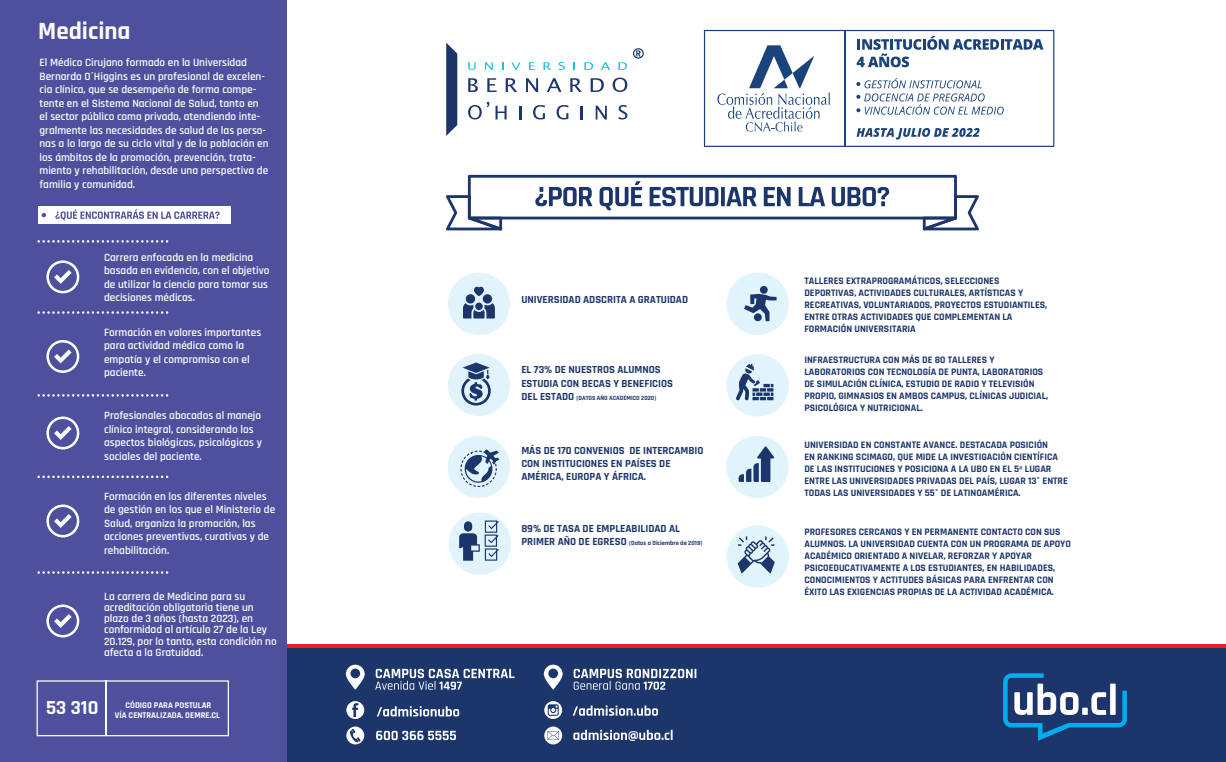
<style>
.page{position:relative;width:1226px;height:762px;background:#fff}
.page>*{position:absolute;margin:0;border:0;box-sizing:border-box;transform-origin:0 0}
.t1{font:700 25px "Rajdhani";color:#fff}
.t2{font:700 20px "Rajdhani";color:#fff}
.t3{font:600 11.25px/13.5px "Rajdhani";color:#fff}
.t4{font:700 11px/13.1px "Rajdhani";color:#1c366c}
.t5{font:700 10px/12px "Rajdhani";color:#1c366c}
.t6{font:700 8.75px/10.5px "Rajdhani";color:#fff;text-align:center}
.t7{font:700 6.38px "Rajdhani";color:#1c366c}
.s1{font-size:11px}
.s2{font-family:"Myriad Pro";font-weight:400}
</style>
<div class="page">
<div style="left:3px;top:644px;width:1223px;height:14px;background:#ee1d23"></div>
<div style="left:3px;top:648px;width:1223px;height:114px;background:#1c366c"></div>
<svg style="left:375px;top:669px;width:140px;height:21px"></svg>
<svg style="left:544px;top:665px;width:19px;height:25px"></svg>
<svg style="left:346px;top:665px;width:19px;height:25px"></svg>
<svg style="left:574px;top:669px;width:122px;height:21px"></svg>
<div style="left:0;top:0;width:287px;height:762px;background:#4f509d"></div>
<svg style="left:37px;top:311px;width:131px;height:3px"></svg>
<svg style="left:37px;top:394px;width:131px;height:3px"></svg>
<svg style="left:37px;top:240px;width:131px;height:3px"></svg>
<svg style="left:37px;top:475px;width:131px;height:3px"></svg>
<svg style="left:37px;top:571px;width:131px;height:3px"></svg>
<div style="left:39px;top:206px;width:192px;height:18px;background:#fff"></div>
<svg style="left:55px;top:209px;width:165px;height:11px"></svg>
<svg style="left:42px;top:213px;width:4px;height:4px"></svg>
<svg style="left:37px;top:680px;width:192px;height:56px"></svg>
<svg style="left:377px;top:706px;width:82px;height:10px"></svg>
<svg style="left:573px;top:705px;width:85px;height:11px"></svg>
<svg style="left:376px;top:731px;width:80px;height:9px"></svg>
<div style="left:346px;top:701px;width:18px;height:18px;background:#fff;border-radius:50%"></div>
<svg style="left:352px;top:703px;width:7px;height:14px"></svg>
<svg style="left:544px;top:701px;width:18px;height:18px"></svg>
<svg style="left:548px;top:704px;width:11px;height:12px"></svg>
<svg style="left:346px;top:726px;width:18px;height:18px"></svg>
<svg style="left:350px;top:729px;width:11px;height:13px"></svg>
<svg style="left:1003px;top:673px;width:124px;height:68px"></svg>
<svg style="left:573px;top:730px;width:100px;height:11px"></svg>
<div style="left:544px;top:726px;width:18px;height:18px;background:#fff;border-radius:50%"></div>
<svg style="left:547px;top:731px;width:12px;height:9px"></svg>
<hr style="left:106px;top:680px;width:1px;height:56px;background:#fff">
<svg style="left:46px;top:260px;width:34px;height:33px"></svg>
<svg style="left:46px;top:340px;width:34px;height:33px"></svg>
<svg style="left:46px;top:416px;width:34px;height:33px"></svg>
<svg style="left:46px;top:504px;width:34px;height:33px"></svg>
<svg style="left:46px;top:604px;width:34px;height:33px"></svg>
<div style="left:448px;top:436px;width:62px;height:62px;background:#e1f4fc;border-radius:50%"></div>
<div style="left:726px;top:354px;width:63px;height:62px;background:#e1f4fc;border-radius:50%"></div>
<div style="left:448px;top:273px;width:62px;height:62px;background:#e1f4fc;border-radius:50%"></div>
<div style="left:726px;top:273px;width:63px;height:62px;background:#e1f4fc;border-radius:50%"></div>
<div style="left:448px;top:354px;width:62px;height:62px;background:#e1f4fc;border-radius:50%"></div>
<div style="left:449px;top:512px;width:62px;height:63px;background:#e1f4fc;border-radius:50%"></div>
<svg style="left:446px;top:175px;width:533px;height:55px"></svg>
<svg style="left:459px;top:520px;width:40px;height:41px"></svg>
<div style="left:760px;top:286px;width:8px;height:8px;background:#1c366c;border-radius:50%"></div>
<svg style="left:744px;top:294px;width:33px;height:27px"></svg>
<svg style="left:461px;top:362px;width:30px;height:43px"></svg>
<svg style="left:736px;top:364px;width:37px;height:36px"></svg>
<div style="left:726px;top:436px;width:63px;height:62px;background:#e1f4fc;border-radius:50%"></div>
<div style="left:726px;top:525px;width:63px;height:63px;background:#e1f4fc;border-radius:50%"></div>
<svg style="left:446px;top:43px;width:11px;height:93px"></svg>
<svg style="left:468px;top:78px;width:10px;height:14px"></svg>
<svg style="left:487px;top:78px;width:10px;height:14px"></svg>
<svg style="left:506px;top:78px;width:11px;height:14px"></svg>
<svg style="left:526px;top:78px;width:12px;height:14px"></svg>
<svg style="left:547px;top:78px;width:14px;height:14px"></svg>
<svg style="left:570px;top:78px;width:12px;height:14px"></svg>
<svg style="left:591px;top:78px;width:13px;height:14px"></svg>
<svg style="left:613px;top:78px;width:14px;height:14px"></svg>
<svg style="left:496px;top:106px;width:11px;height:13px"></svg>
<svg style="left:519px;top:106px;width:2px;height:13px"></svg>
<svg style="left:533px;top:105px;width:12px;height:14px"></svg>
<svg style="left:557px;top:105px;width:11px;height:14px"></svg>
<svg style="left:581px;top:106px;width:2px;height:13px"></svg>
<svg style="left:596px;top:106px;width:11px;height:13px"></svg>
<svg style="left:619px;top:105px;width:8px;height:14px"></svg>
<svg style="left:468px;top:102px;width:21px;height:17px"></svg>
<svg style="left:468px;top:62px;width:8px;height:8px"></svg>
<svg style="left:485px;top:62px;width:8px;height:8px"></svg>
<svg style="left:511px;top:62px;width:9px;height:8px"></svg>
<svg style="left:529px;top:62px;width:6px;height:8px"></svg>
<svg style="left:544px;top:62px;width:7px;height:8px"></svg>
<svg style="left:559px;top:62px;width:6px;height:8px"></svg>
<svg style="left:584px;top:62px;width:9px;height:8px"></svg>
<svg style="left:601px;top:62px;width:9px;height:8px"></svg>
<svg style="left:618px;top:62px;width:9px;height:8px"></svg>
<svg style="left:633px;top:48px;width:11px;height:11px"></svg>
<svg style="left:739px;top:446px;width:35px;height:36px"></svg>
<svg style="left:738px;top:536px;width:37px;height:37px"></svg>
<svg style="left:460px;top:449px;width:39px;height:38px"></svg>
<div style="left:466px;top:294px;width:9px;height:9px;background:#1c366c;border-radius:50%"></div>
<div style="left:483px;top:294px;width:9px;height:9px;background:#1c366c;border-radius:50%"></div>
<svg style="left:463px;top:303px;width:32px;height:15px"></svg>
<div style="left:475px;top:303px;width:8px;height:7px;background:#1c366c;border-radius:50%"></div>
<svg style="left:474px;top:286px;width:10px;height:10px"></svg>
<svg style="left:704px;top:30px;width:350px;height:117px"></svg>
<svg style="left:717px;top:45px;width:113px;height:87px"></svg>
<svg style="left:857px;top:128px;width:123px;height:12px"></svg>
<svg style="left:857px;top:36px;width:186px;height:31px"></svg>
<svg style="left:856px;top:78px;width:148px;height:37px"></svg>
<hr style="left:844px;top:31px;width:1px;height:115px;background:#1a437c">
<h1 class="t1" style="left:38px;top:15px;width:94px">Medicina</h1>
<p class="t3" style="left:39px;top:56px;width:231px">El Médico Cirujano formado en la Universidad Bernardo O´Higgins es un profesional de excelen&shy;cia clínica, que se desempeña de forma compe&shy;tente en el Sistema Nacional de Salud, tanto en el sector público como privado, atendiendo inte&shy;gralmente las necesidades de salud de las perso&shy;nas a lo largo de su ciclo vital y de la población en los ámbitos de la promoción, prevención, trata&shy;miento y rehabilitación, desde una perspectiva de familia y comunidad.</p>
<p class="t3" style="left:104px;top:251px;width:167px">Carrera enfocada en la medicina basada en evidencia, con el objetivo de utilizar la ciencia para tomar sus decisiones médicas.</p>
<p class="t3" style="left:104px;top:325px;width:159px">Formación en valores importantes para actividad médica como la empatía y el compromiso con el paciente.</p>
<p class="t3" style="left:104px;top:409px;width:159px">Profesionales abocados al manejo clínico integral, considerando los aspectos biológicos, psicológicos y sociales del paciente.</p>
<p class="t3" style="left:104px;top:489px;width:164px">Formación en los diferentes niveles</p>
<p class="t3" style="left:104px;top:503px;width:173px">de gestión en los que el Ministerio de<br>Salud, organiza la promoción, las acciones preventivas, curativas y de rehabilitación.</p>
<p class="t3" style="left:104px;top:591px;width:174px;line-height:11.2px">La carrera de Medicina para su acreditación obligatoria tiene un plazo de 3 años (hasta 2023), en conformidad al artículo 27 de la Ley<br>20.129, por lo tanto, esta condición no afecta a la Gratuidad.</p>
<h2 class="t2" style="left:46px;top:695px;width:54px">53 310</h2>
<p class="t6" style="left:115px;top:700px;width:107px">CÓDIGO PARA POSTULAR<br>VÍA CENTRALIZADA. DEMRE.CL</p>
<p class="t4" style="left:521px;top:293px;width:168px">UNIVERSIDAD ADSCRITA A GRATUIDAD</p>
<p class="t4" style="left:521px;top:364px;width:153px">EL 73% DE NUESTROS ALUMNOS<br>ESTUDIA CON BECAS Y BENEFICIOS</p>
<p class="t7" style="left:521px;top:394px;width:136px"><span class="s1">DEL ESTADO</span> (DATOS AÑO ACADÉMICO 2020)</p>
<p class="t4" style="left:521px;top:444px;width:184px">MÁS DE 170 CONVENIOS DE INTERCAMBIO<br>CON INSTITUCIONES EN PAÍSES DE<br>AMÉRICA, EUROPA Y ÁFRICA.</p>
<p class="t4" style="left:521px;top:522px;width:160px">89% DE TASA DE EMPLEABILIDAD AL</p>
<p class="t7" style="left:521px;top:539px;width:182px"><span class="s1">PRIMER AÑO DE EGRESO</span> (Datos a Diciembre de 2019)</p>
<p class="t5" style="left:804px;top:275px;width:244px">TALLERES EXTRAPROGRAMÁTICOS, SELECCIONES DEPORTIVAS, ACTIVIDADES CULTURALES, ARTÍSTICAS Y RECREATIVAS, VOLUNTARIADOS, PROYECTOS ESTUDIANTILES, ENTRE OTRAS ACTIVIDADES QUE COMPLEMENTAN LA FORMACIÓN UNIVERSITARIA</p>
<p class="t5" style="left:804px;top:354px;width:245px">INFRAESTRUCTURA CON MÁS DE 80 TALLERES Y LABORATORIOS CON TECNOLOGÍA DE PUNTA, LABORATORIOS DE SIMULACIÓN CLÍNICA, ESTUDIO DE RADIO Y TELEVISIÓN PROPIO, GIMNASIOS EN AMBOS CAMPUS, CLÍNICAS JUDICIAL, PSICOLÓGICA Y NUTRICIONAL.</p>
<p class="t5" style="left:804px;top:439px;width:265px">UNIVERSIDAD EN CONSTANTE AVANCE. DESTACADA POSICIÓN<br>EN RANKING SCIMAGO, QUE MIDE LA INVESTIGACIÓN CIENTÍFICA DE LAS INSTITUCIONES Y POSICIONA A LA UBO EN EL 5<span class="s2">ª</span> LUGAR ENTRE LAS UNIVERSIDADES PRIVADAS DEL PAÍS, LUGAR 13° ENTRE TODAS LAS UNIVERSIDADES Y 55° DE LATINOAMÉRICA.</p>
<p class="t5" style="left:804px;top:525px;width:268px">PROFESORES CERCANOS Y EN PERMANENTE CONTACTO CON SUS ALUMNOS. LA UNIVERSIDAD CUENTA CON UN PROGRAMA DE APOYO ACADÉMICO ORIENTADO A NIVELAR, REFORZAR Y APOYAR PSICOEDUCATIVAMENTE A LOS ESTUDIANTES, EN HABILIDADES, CONOCIMIENTOS Y ACTITUDES BÁSICAS PARA ENFRENTAR CON ÉXITO LAS EXIGENCIAS PROPIAS DE LA ACTIVIDAD ACADÉMICA.</p>
</div>
